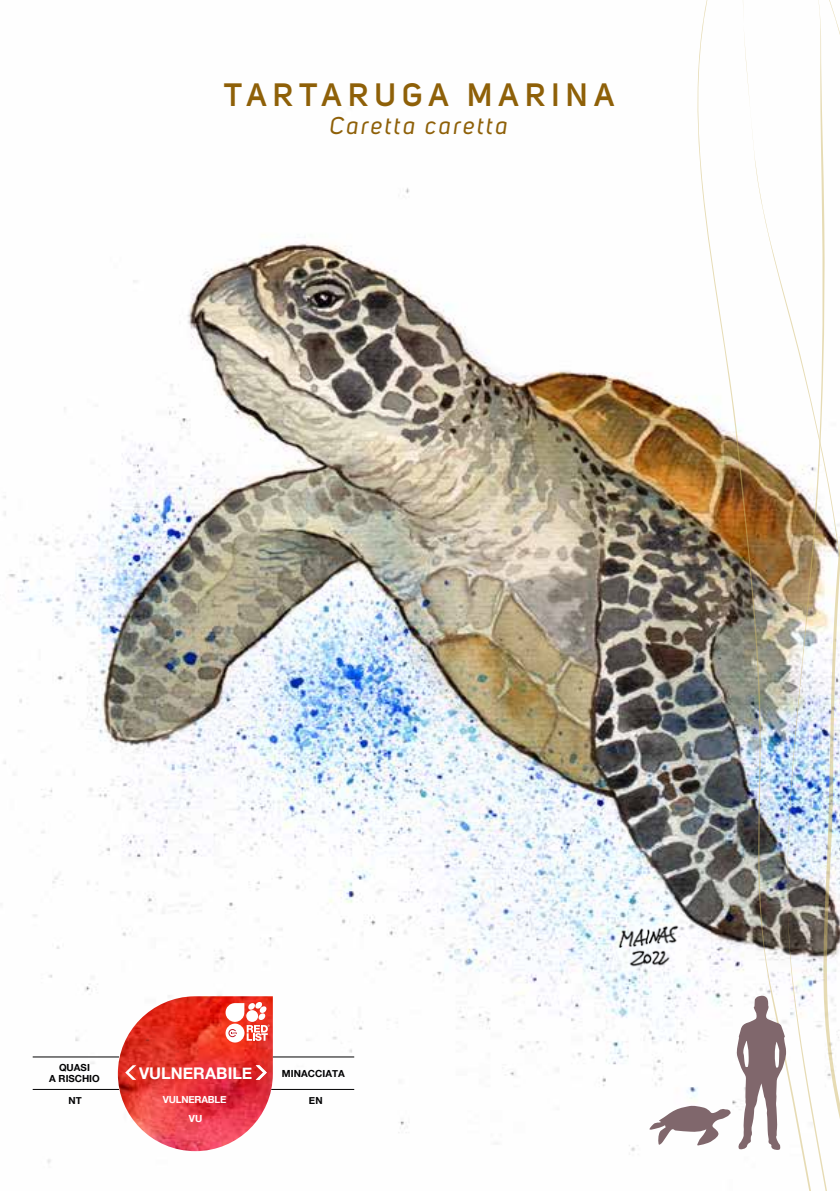
<style>
.page{position:relative;width:840px;height:1191px;background:#fff}
.page>*{position:absolute;margin:0;border:0;box-sizing:border-box;transform-origin:0 0}
.t1{font:600 32px "Uni Sans";letter-spacing:.2em;color:#8e6008}
.t2{font:italic 24px "Uni Sans";letter-spacing:.1em;color:#8e6008}
.t3{font:700 16.2px "Helvetica Neue";letter-spacing:.005em;color:#fff}
.t4{font:700 9.8px/10.8px "Helvetica Neue";color:#020203;text-align:center}
.t5{font:700 9.8px/18.4px "Helvetica Neue";letter-spacing:-.025em;color:#fff;text-align:center}
</style>
<div class="page">
<img style="left:3px;top:188px;width:694px;height:976px">
<svg style="left:837px;top:774px;width:2px;height:340px"></svg>
<img style="left:822px;top:0;width:15px;height:1191px">
<svg style="left:822px;top:24px;width:17px;height:750px"></svg>
<img style="left:697px;top:0;width:125px;height:1191px">
<svg style="left:649px;top:1105px;width:81px;height:40px"></svg>
<svg style="left:736px;top:995px;width:49px;height:155px"></svg>
<img style="left:118px;top:996px;width:155px;height:155px">
<div style="left:225px;top:1023px;width:19px;height:19px;background:#fff;border-radius:50%"></div>
<svg style="left:225px;top:1002px;width:44px;height:39px"></svg>
<hr style="left:273px;top:1056px;width:81px;height:1px;background:#020203">
<hr style="left:33px;top:1056px;width:86px;height:1px;background:#020203">
<hr style="left:271px;top:1089px;width:83px;height:1px;background:#020203">
<hr style="left:33px;top:1089px;width:86px;height:1px;background:#020203">
<svg style="left:255px;top:1065px;width:12px;height:14px"></svg>
<svg style="left:125px;top:1065px;width:11px;height:14px"></svg>
<img style="left:612px;top:921px;width:73px;height:52px">
<h1 class="t1" style="left:224px;top:75px;width:391px">TARTARUGA MARINA</h1>
<h2 class="t2" style="left:329px;top:111px;width:179px">Caretta caretta</h2>
<p class="t4" style="left:49px;top:1062px;width:52px">QUASI<br>A RISCHIO</p>
<p class="t4" style="left:69px;top:1095px;width:15px">NT</p>
<h3 class="t3" style="left:139px;top:1060px;width:115px">VULNERABILE</h3>
<p class="t5" style="left:163px;top:1091px;width:65px">VULNERABLE<br>VU</p>
<p class="t4" style="left:282px;top:1068px;width:64px">MINACCIATA</p>
<p class="t4" style="left:309px;top:1095px;width:15px">EN</p>
</div>
